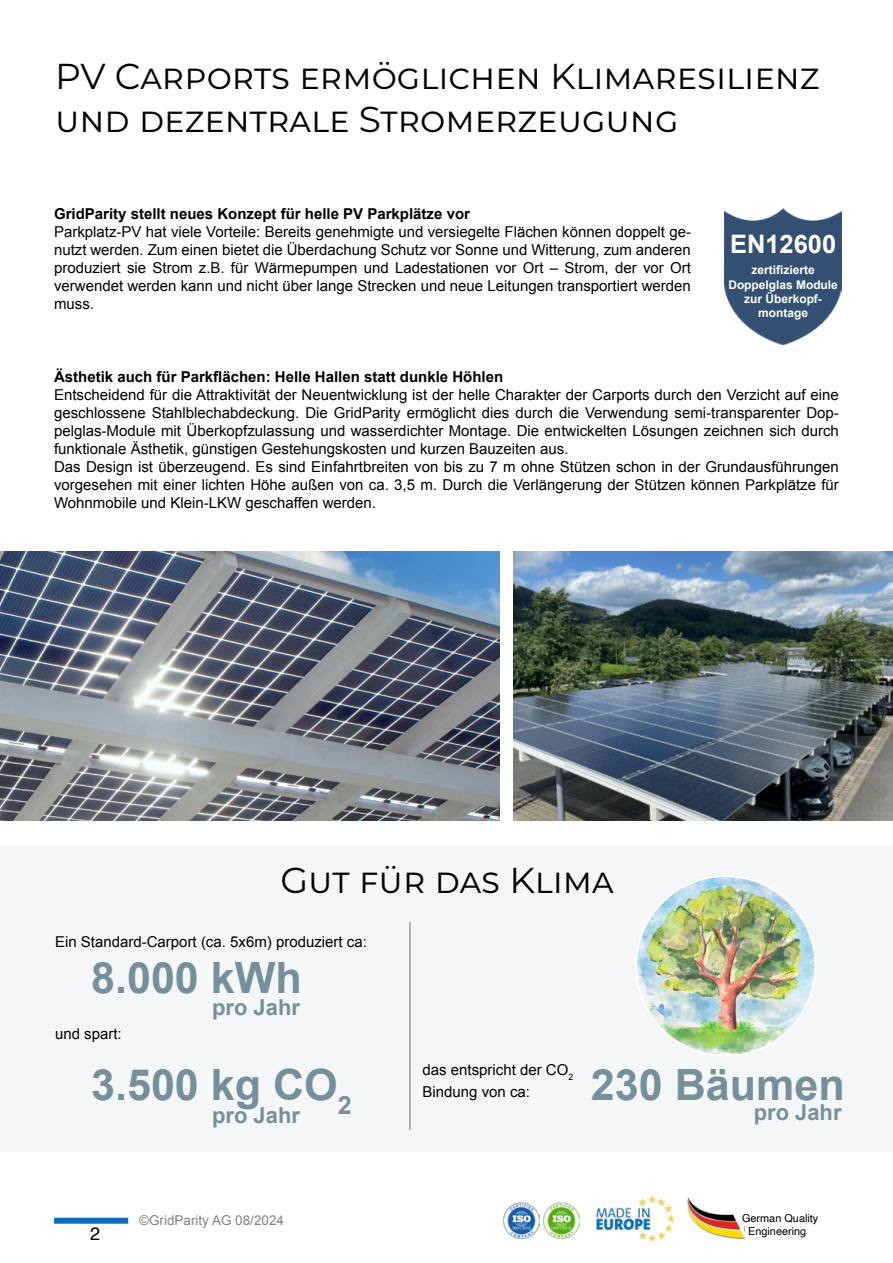
<style>
.page{position:relative;width:893px;height:1263px;background:#fff}
.page>*{position:absolute;margin:0;border:0;box-sizing:border-box;transform-origin:0 0}
.t1{font:700 43.05px "Arial";color:#75909a}
.t2{font:36px/43.2px "Montserrat";color:#000}
.t3{font:700 25.5px "Arial";color:#fff}
.t4{font:700 21.9px "Arial";color:#75909a}
.t5{font:18px "Helvetica";color:#000}
.t6{font:15px/18px "Arial";color:#000}
.t7{font:700 15px "Arial";color:#000}
.t8{font:13.5px "Arial";color:#000}
.t9{font:700 12px/14.4px "Arial";color:#fff;text-align:center}
.t10{font:10.95px/13px "Helvetica";color:#000;text-align:center}
.s1{font-style:inherit}
</style>
<div class="page">
<div style="left:54px;top:1218px;width:74px;height:6px;background:#0e71b8"></div>
<img style="left:687px;top:1197px;width:57px;height:43px">
<img style="left:596px;top:1195px;width:79px;height:47px">
<img style="left:504px;top:1203px;width:35px;height:35px">
<img style="left:544px;top:1203px;width:35px;height:35px">
<div style="left:0;top:846px;width:893px;height:305px;background:#f4f6f8"></div>
<img style="left:513px;top:552px;width:380px;height:268px">
<img style="left:725px;top:208px;width:116px;height:137px">
<hr style="left:410px;top:922px;width:1px;height:208px;background:#6b6b6a">
<img style="left:636px;top:876px;width:179px;height:180px;border-radius:90px">
<img style="left:0;top:552px;width:499px;height:268px">
<h2 class="t2" style="left:55px;top:53px;width:766px">PV Carports ermöglichen Klimaresilienz und dezentrale Stromerzeugung</h2>
<p class="t7" style="left:54px;top:204px;width:417px">GridParity stellt neues Konzept für helle PV Parkplätze vor</p>
<p class="t6" style="left:54px;top:223px;width:638px;text-align:justify">Parkplatz-PV hat viele Vorteile: Bereits genehmigte und versiegelte Flächen können doppelt ge&shy;nutzt werden. Zum einen bietet die Überdachung Schutz vor Sonne und Witterung, zum anderen produziert sie Strom z.B. für Wärmepumpen und Ladestationen vor Ort – Strom, der vor Ort verwendet werden kann und nicht über lange Strecken und neue Leitungen transportiert werden muss.</p>
<h3 class="t3" style="left:730px;top:227px;width:108px">EN12600</h3>
<p class="t9" style="left:728px;top:263px;width:111px">zertifizierte<br>Doppelglas Module zur Überkopf&shy;montage</p>
<p class="t7" style="left:54px;top:367px;width:451px">Ästhetik auch für Parkflächen: Helle Hallen statt dunkle Höhlen</p>
<p class="t6" style="left:54px;top:386px;width:786px">Entscheidend für die Attraktivität der Neuentwicklung ist der helle Charakter der Carports durch den Verzicht auf eine geschlossene Stahlblechabdeckung. Die GridParity ermöglicht dies durch die Verwendung semi-transparenter Dop&shy;pelglas-Module mit Überkopfzulassung und wasserdichter Montage. Die entwickelten Lösungen zeichnen sich durch funktionale Ästhetik, günstigen Gestehungskosten und kurzen Bauzeiten aus.<br>Das Design ist überzeugend. Es sind Einfahrtbreiten von bis zu 7 m ohne Stützen schon in der Grundausführungen vorgesehen mit einer lichten Höhe außen von ca. 3,5 m. Durch die Verlängerung der Stützen können Parkplätze für Wohnmobile und Klein-LKW geschaffen werden.</p>
<h2 class="t2" style="left:280px;top:857px;width:335px">Gut für das Klima</h2>
<p class="t6" style="left:55px;top:932px;width:313px">Ein Standard-Carport (ca. 5x6m) produziert ca:</p>
<h1 class="t1" style="left:91px;top:950px;width:212px">8.000 kWh</h1>
<h3 class="t4" style="left:212px;top:992px;width:89px">pro Jahr</h3>
<p class="t6" style="left:55px;top:1025px;width:68px">und spart:</p>
<h1 class="t1" style="left:91px;top:1056px;width:262px">3.500 kg CO<sub>2</sub></h1>
<h3 class="t4" style="left:212px;top:1101px;width:89px">pro Jahr</h3>
<p class="t5" style="left:90px;top:1220px;width:12px">2</p>
<p class="t8" style="left:139px;top:1211px;width:147px">©GridParity AG <span class="s1">08/2024</span></p>
<p class="t6" style="left:422px;top:1058px;width:152px;line-height:22.5px">das entspricht der CO<sub>2<br></sub>Bindung von ca:</p>
<h1 class="t1" style="left:591px;top:1056px;width:255px">230 Bäumen</h1>
<h3 class="t4" style="left:754px;top:1097px;width:89px">pro Jahr</h3>
<p class="t10" style="left:742px;top:1212px;width:78px">German Quality<br>Engineering</p>
</div>
